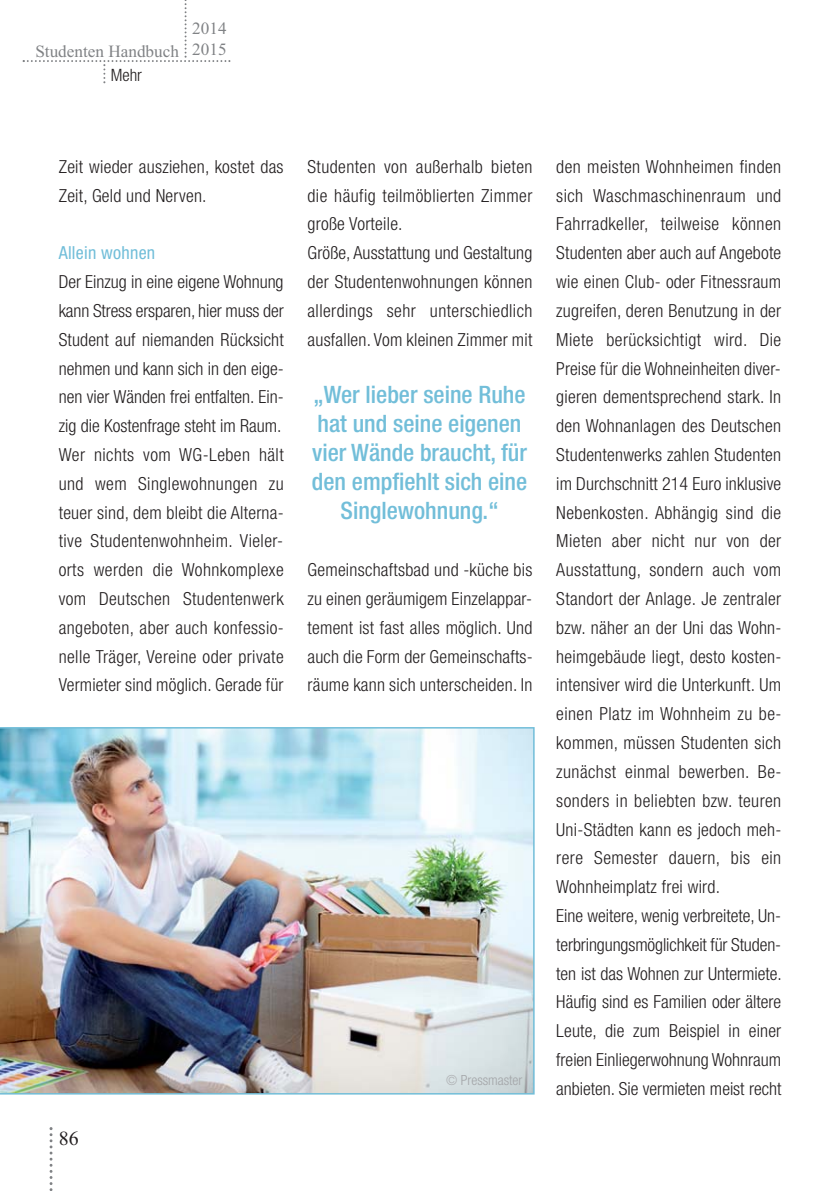
<style>
.page{position:relative;width:840px;height:1191px;background:#fff}
.page>*{position:absolute;margin:0;border:0;box-sizing:border-box;transform-origin:0 0}
.t1{font:500 condensed 24px/28.8px "Helvetica Neue";color:#72bed9;text-align:center}
.t2{font:20px "Times New Roman";color:#231f20}
.t3{font:300 condensed 18px/28.8px "Helvetica Neue";letter-spacing:.015em;color:#231f20}
.t4{font:condensed 18px "Helvetica Neue";letter-spacing:.015em;color:#72bed9}
.t5{font:17.2px/20.6px "Times New Roman";color:#808285}
.t6{font:300 condensed 17px "Helvetica Neue";color:#231f20}
.t7{font:300 condensed 14px "Helvetica Neue";color:#a3a5a8}
.s1{color:#afb1b4}
</style>
<div class="page">
<svg style="left:23px;top:0;width:207px;height:83px"></svg>
<svg style="left:49px;top:1127px;width:3px;height:64px"></svg>
<img style="left:0;top:727px;width:534px;height:367px">
<p class="t5" style="left:35px;top:41px;width:145px">Studenten Handbuch</p>
<p class="t6" style="left:111px;top:69px;width:33px">Mehr</p>
<p class="t5" style="left:192px;top:18px;width:36px">2014<br>2015</p>
<p class="t3" style="left:59px;top:154px;width:226px">Zeit wieder ausziehen, kostet das<br>Zeit, Geld und Nerven.</p>
<p class="t4" style="left:59px;top:246px;width:98px">Allein wohnen</p>
<p class="t3" style="left:59px;top:269px;width:226px">Der Einzug in eine eigene Wohnung kann Stress ersparen, hier muss der<br>Student auf niemanden Rücksicht nehmen und kann sich in den eige&shy;nen vier Wänden frei entfalten. Ein&shy;zig die Kostenfrage steht im Raum.<br>Wer nichts vom WG-Leben hält und wem Singlewohnungen zu teuer sind, dem bleibt die Alterna&shy;tive Studentenwohnheim. Vieler&shy;orts werden die Wohnkomplexe vom Deutschen Studentenwerk angeboten, aber auch konfessio&shy;nelle Träger, Vereine oder private<br>Vermieter sind möglich. Gerade für</p>
<p class="t3" style="left:307px;top:154px;width:226px">Studenten von außerhalb bieten die häufig teilmöblierten Zimmer große Vorteile.<br>Größe, Ausstattung und Gestaltung der Studentenwohnungen können allerdings sehr unterschiedlich ausfallen. Vom kleinen Zimmer mit</p>
<h1 class="t1" style="left:312px;top:382px;width:217px">„Wer lieber seine Ruhe hat und seine eigenen vier Wände braucht, für den empfiehlt sich eine<br>Singlewohnung.“</h1>
<p class="t3" style="left:307px;top:557px;width:226px;text-align:justify">Gemeinschaftsbad und -küche bis zu einen geräumigem Einzelappar&shy;tement ist fast alles möglich. Und auch die Form der Gemeinschafts&shy;räume kann sich unterscheiden. In</p>
<p class="t2" style="left:59px;top:1126px;width:21px">86</p>
<p class="t7" style="left:446px;top:1074px;width:78px"><span class="s1">©</span> Pressmaster</p>
<p class="t3" style="left:556px;top:154px;width:227px">den meisten Wohnheimen finden sich Waschmaschinenraum und<br>Fahrradkeller, teilweise können<br>Studenten aber auch auf Angebote wie einen Club- oder Fitnessraum zugreifen, deren Benutzung in der<br>Miete berücksichtigt wird. Die<br>Preise für die Wohneinheiten diver&shy;gieren dementsprechend stark. In den Wohnanlagen des Deutschen<br>Studentenwerks zahlen Studenten im Durchschnitt 214 Euro inklusive<br>Nebenkosten. Abhängig sind die<br>Mieten aber nicht nur von der<br>Ausstattung, sondern auch vom<br>Standort der Anlage. Je zentraler bzw. näher an der Uni das Wohn&shy;heimgebäude liegt, desto kosten&shy;intensiver wird die Unterkunft. Um einen Platz im Wohnheim zu be&shy;kommen, müssen Studenten sich zunächst einmal bewerben. Be&shy;sonders in beliebten bzw. teuren<br>Uni-Städten kann es jedoch meh&shy;rere Semester dauern, bis ein<br>Wohnheimplatz frei wird.<br>Eine weitere, wenig verbreitete, Un&shy;terbringungsmöglichkeit für Studen&shy;ten ist das Wohnen zur Untermiete.<br>Häufig sind es Familien oder ältere<br>Leute, die zum Beispiel in einer freien Einliegerwohnung Wohnraum anbieten. Sie vermieten meist recht</p>
</div>
